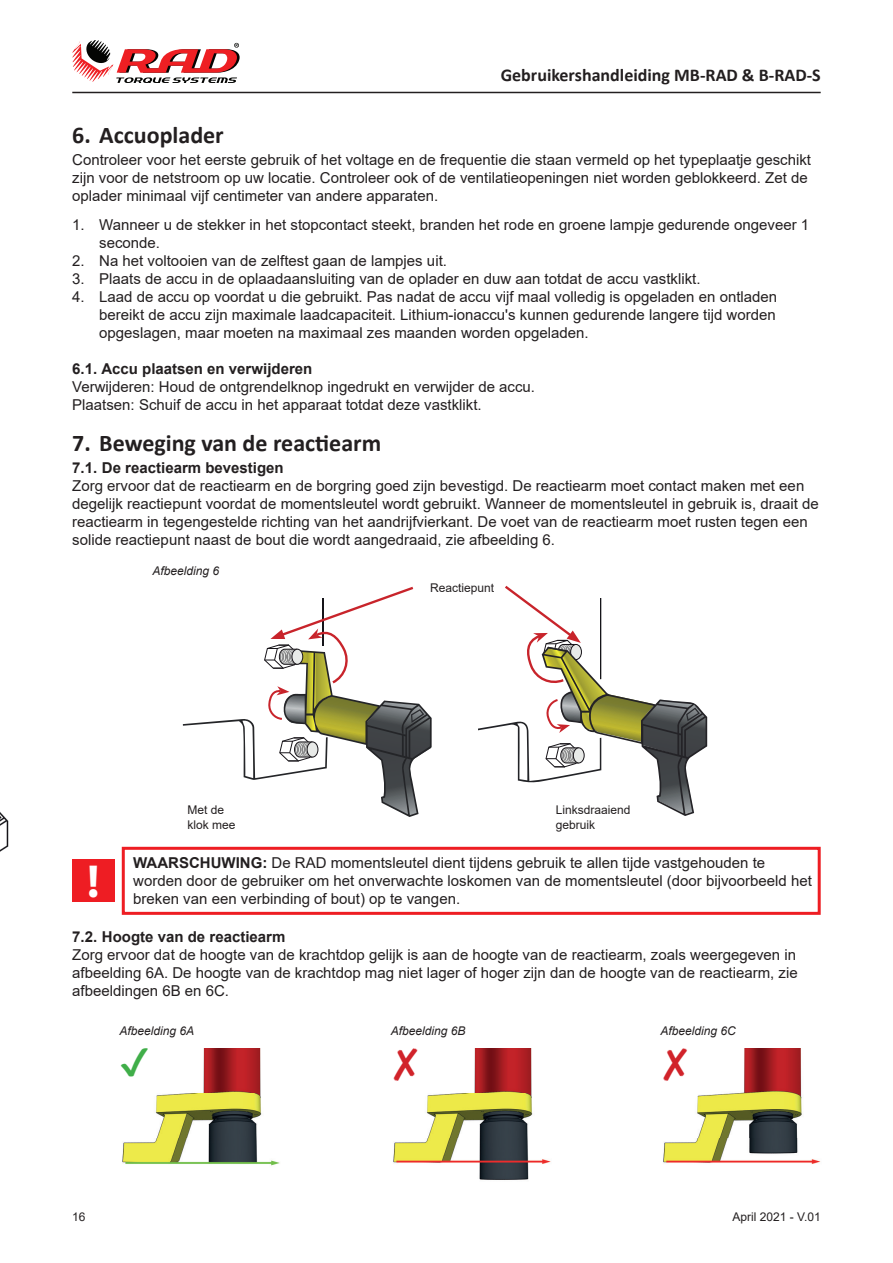
<style>
.page{position:relative;width:893px;height:1263px;background:#fff}
.page>*{position:absolute;margin:0;border:0;box-sizing:border-box;transform-origin:0 0}
.t1{font:700 46.5px "Myriad Pro";color:#fff}
.t2{font:700 24px "Calibri";color:#231f20}
.t3{font:700 18px "Calibri";color:#231f20}
.t4{font:15px/18px "Arial";color:#231f20}
.t5{font:700 15px "Arial";color:#231f20}
.t6{font:12px/14.4px "Arial";color:#231f20}
.t7{font:italic 12px "Arial";color:#231f20}
.s1{font-weight:700}
</style>
<div class="page">
<hr style="left:72px;top:92px;width:749px;height:1px;background:#231f20">
<svg style="left:72px;top:40px;width:168px;height:43px"></svg>
<img style="left:663px;top:1048px;width:158px;height:116px">
<img style="left:393px;top:1048px;width:158px;height:132px">
<img style="left:122px;top:1048px;width:158px;height:118px">
<div style="left:72px;top:859px;width:43px;height:43px;background:#ee1d23"></div>
<img style="left:0;top:812px;width:9px;height:40px">
<div style="left:122px;top:847px;width:699px;height:68px;border:3px solid #ee1d23"></div>
<svg style="left:183px;top:586px;width:249px;height:231px"></svg>
<svg style="left:479px;top:585px;width:228px;height:231px"></svg>
<svg style="left:122px;top:1048px;width:26px;height:28px"></svg>
<svg style="left:394px;top:1048px;width:24px;height:33px"></svg>
<svg style="left:663px;top:1048px;width:24px;height:33px"></svg>
<p class="t3" style="left:501px;top:62px;width:321px">Gebruikershandleiding MB-RAD &amp; B-RAD-S</p>
<h2 class="t2" style="left:72px;top:118px;width:153px">6. Accuoplader</h2>
<p class="t4" style="left:72px;top:151px;width:740px">Controleer voor het eerste gebruik of het voltage en de frequentie die staan vermeld op het typeplaatje geschikt zijn voor de netstroom op uw locatie. Controleer ook of de ventilatieopeningen niet worden geblokkeerd. Zet de oplader minimaal vijf centimeter van andere apparaten.</p>
<p class="t4" style="left:99px;top:216px;width:711px;text-indent:-27px">1. Wanneer u de stekker in het stopcontact steekt, branden het rode en groene lampje gedurende ongeveer 1 seconde.</p>
<p class="t4" style="left:72px;top:252px;width:376px">2. Na het voltooien van de zelftest gaan de lampjes uit.</p>
<p class="t4" style="left:72px;top:270px;width:630px">3. Plaats de accu in de oplaadaansluiting van de oplader en duw aan totdat de accu vastklikt.</p>
<p class="t4" style="left:99px;top:288px;width:679px;text-align:justify;text-indent:-27px">4. Laad de accu op voordat u die gebruikt. Pas nadat de accu vijf maal volledig is opgeladen en ontladen bereikt de accu zijn maximale laadcapaciteit. Lithium-ionaccu's kunnen gedurende langere tijd worden opgeslagen, maar moeten na maximaal zes maanden worden opgeladen.</p>
<p class="t5" style="left:72px;top:358px;width:242px">6.1. Accu plaatsen en verwijderen</p>
<p class="t4" style="left:72px;top:378px;width:464px">Verwijderen: Houd de ontgrendelknop ingedrukt en verwijder de accu.<br>Plaatsen: Schuif de accu in het apparaat totdat deze vastklikt.</p>
<h2 class="t2" style="left:72px;top:426px;width:310px">7. Beweging van de reactiearm</h2>
<p class="t5" style="left:72px;top:457px;width:213px">7.1. De reactiearm bevestigen</p>
<p class="t4" style="left:72px;top:477px;width:748px">Zorg ervoor dat de reactiearm en de borgring goed zijn bevestigd. De reactiearm moet contact maken met een degelijk reactiepunt voordat de momentsleutel wordt gebruikt. Wanneer de momentsleutel in gebruik is, draait de reactiearm in tegengestelde richting van het aandrijfvierkant. De voet van de reactiearm moet rusten tegen een solide reactiepunt naast de bout die wordt aangedraaid, zie afbeelding 6.</p>
<p class="t7" style="left:153px;top:563px;width:68px">Afbeelding 6</p>
<p class="t6" style="left:430px;top:580px;width:66px">Reactiepunt</p>
<h1 class="t1" style="left:87px;top:851px;width:14px">!</h1>
<p class="t6" style="left:187px;top:803px;width:50px">Met de klok mee</p>
<p class="t6" style="left:556px;top:803px;width:76px">Linksdraaiend gebruik</p>
<p class="t4" style="left:133px;top:854px;width:680px"><span class="s1">WAARSCHUWING:</span> De RAD momentsleutel dient tijdens gebruik te allen tijde vastgehouden te worden door de gebruiker om het onverwachte loskomen van de momentsleutel (door bijvoorbeeld het breken van een verbinding of bout) op te vangen.</p>
<p class="t5" style="left:72px;top:926px;width:215px">7.2. Hoogte van de reactiearm</p>
<p class="t4" style="left:72px;top:945px;width:727px;text-align:justify">Zorg ervoor dat de hoogte van de krachtdop gelijk is aan de hoogte van de reactiearm, zoals weergegeven in afbeelding 6A. De hoogte van de krachtdop mag niet lager of hoger zijn dan de hoogte van de reactiearm, zie afbeeldingen 6B en 6C.</p>
<p class="t7" style="left:120px;top:1022px;width:76px">Afbeelding 6A</p>
<p class="t7" style="left:391px;top:1022px;width:76px">Afbeelding 6B</p>
<p class="t7" style="left:660px;top:1022px;width:77px">Afbeelding 6C</p>
<p class="t6" style="left:72px;top:1209px;width:15px">16</p>
<p class="t6" style="left:732px;top:1209px;width:90px">April 2021 - V.01</p>
</div>
